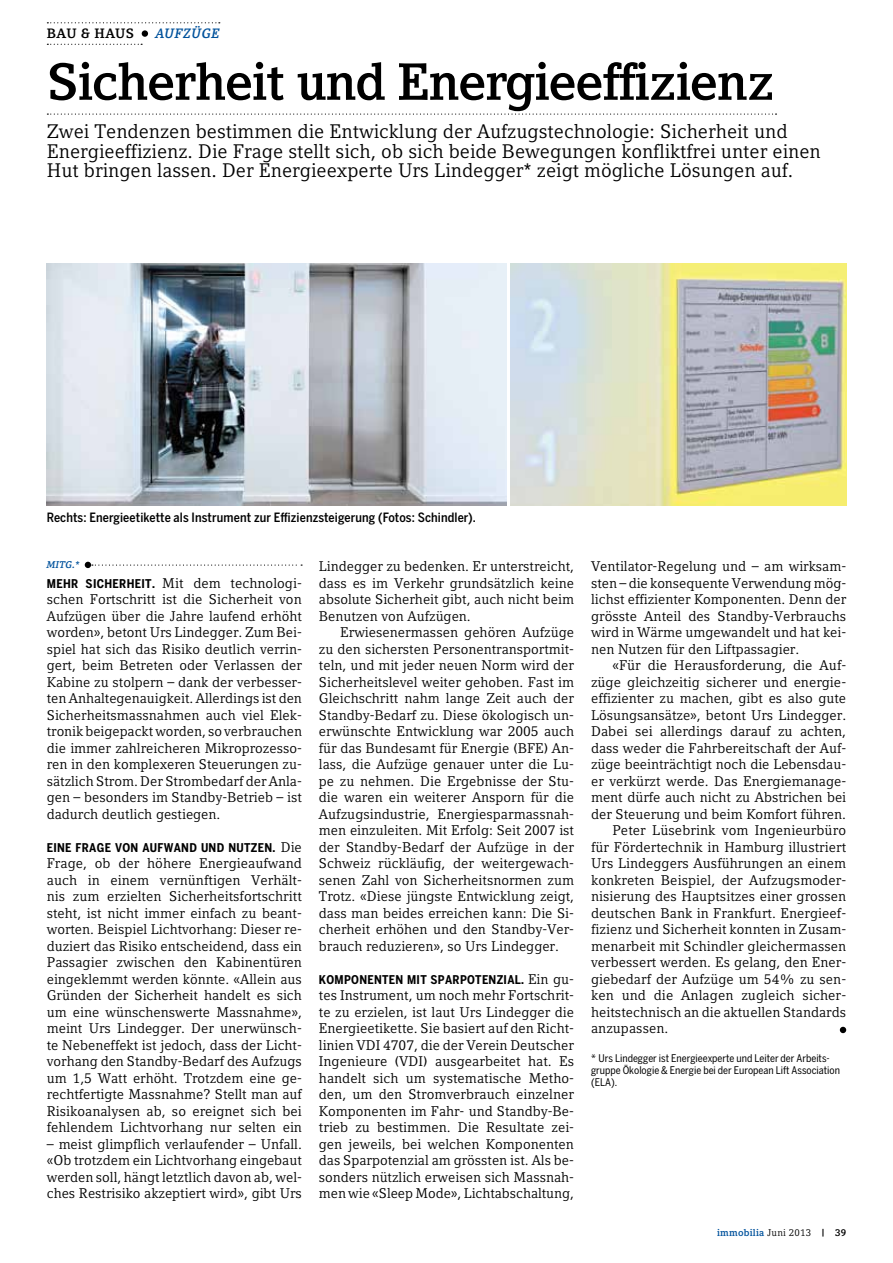
<style>
.page{position:relative;width:893px;height:1263px;background:#fff}
.page>*{position:absolute;margin:0;border:0;box-sizing:border-box;transform-origin:0 0}
.t1{font:700 51.75px "Compatil Letter LT Pro";letter-spacing:-.025em;color:#000}
.t2{font:19.5px/19.5px "Compatil Letter LT Pro";color:#000}
.t3{font:13.95px/16.5px "Compatil Letter LT Pro";color:#000;text-align:justify}
.t4{font:700 13.5px "Compatil Letter LT Pro";letter-spacing:.025em;color:#000}
.t5{font:500 12.75px "Benton Sans Cond";letter-spacing:.01em;color:#000}
.t6{font:700 12px "Benton Sans Cond";letter-spacing:.025em;color:#000}
.t7{font:10.5px/12px "Benton Sans Cond";color:#000}
.t8{font:700 9.75px "Compatil Letter LT Pro";letter-spacing:.025em;color:#00529c}
.t9{font:italic 700 9.75px "Compatil Letter LT Pro";color:#00529c}
.s1{font-style:italic;color:#00529c}
.s2{font-family:"Benton Sans Cond";font-weight:700;font-size:12px}
.s3{font-family:"Compatil Letter LT Pro";font-weight:400;font-size:13.95px}
.s4{font-weight:400;color:#000}
.s5{color:#000}
</style>
<div class="page">
<svg style="left:47px;top:22px;width:173px;height:1px"></svg>
<svg style="left:47px;top:44px;width:95px;height:1px"></svg>
<div style="left:142px;top:30px;width:6px;height:7px;background:#000;border-radius:50%"></div>
<svg style="left:85px;top:562px;width:217px;height:6px"></svg>
<svg style="left:840px;top:1027px;width:6px;height:6px"></svg>
<svg style="left:47px;top:114px;width:729px;height:1px"></svg>
<img style="left:47px;top:264px;width:459px;height:241px">
<img style="left:510px;top:264px;width:336px;height:241px">
<p class="t4" style="left:47px;top:26px;width:174px">Bau &amp; Haus <span class="s1">A UFZÜGE</span></p>
<h1 class="t1" style="left:47px;top:51px;width:730px">Sicherheit und Energieeffizienz</h1>
<p class="t2" style="left:47px;top:122px;width:775px">Zwei Tendenzen bestimmen die Entwicklung der Aufzugstechnologie: Sicherheit und<br>Energieeffizienz. Die Frage stellt sich, ob sich beide Bewegungen konfliktfrei unter einen<br>Hut bringen lassen. Der Energieexperte Urs Lindegger* zeigt mögliche Lösungen auf.</p>
<p class="t5" style="left:47px;top:509px;width:431px">Rechts: Energieetikette als Instrument zur Effizienzsteigerung (Fotos: Schindler).</p>
<p class="t9" style="left:47px;top:559px;width:34px">MITG.*</p>
<p class="t3" style="left:47px;top:575px;width:257px"><span class="s2">MEHR SICHERHEIT.</span> Mit dem technologi&shy;schen Fortschritt ist die Sicherheit von Aufzügen über die Jahre laufend erhöht worden», betont Urs Lindegger. Zum Bei&shy;spiel hat sich das Risiko deutlich verrin&shy;gert, beim Betreten oder Verlassen der Kabine zu stolpern – dank der verbesser&shy;ten Anhaltegenauigkeit. Allerdings ist den Sicherheitsmassnahmen auch viel Elek&shy;tronik beigepackt worden, so verbrauchen die immer zahlreicheren Mikroprozesso&shy;ren in den komplexeren Steuerungen zu&shy;sätzlich Strom. Der Strombedarf der Anla&shy;gen – besonders im Standby-Betrieb – ist dadurch deutlich gestiegen.</p>
<p class="t6" style="left:47px;top:840px;width:257px">EINE FRAGE VON AUFWAND UND NUTZEN. <span class="s3">Die</span></p>
<p class="t3" style="left:47px;top:855px;width:257px">Frage, ob der höhere Energieaufwand auch in einem vernünftigen Verhält&shy;nis zum erzielten Sicherheitsfortschritt steht, ist nicht immer einfach zu beant&shy;worten. Beispiel Lichtvorhang: Dieser re&shy;duziert das Risiko entscheidend, dass ein Passagier zwischen den Kabinentüren eingeklemmt werden könnte. «Allein aus Gründen der Sicherheit handelt es sich um eine wünschenswerte Massnahme», meint Urs Lindegger. Der unerwünsch&shy;te Nebeneffekt ist jedoch, dass der Licht&shy;vorhang den Standby-Bedarf des Aufzugs um 1,5 Watt erhöht. Trotzdem eine ge&shy;rechtfertigte Massnahme? Stellt man auf Risikoanalysen ab, so ereignet sich bei fehlendem Lichtvorhang nur selten ein</p>
<p class="t3" style="left:47px;top:1136px;width:257px">– meist glimpflich verlaufender – Unfall. «Ob trotzdem ein Lichtvorhang eingebaut werden soll, hängt letztlich davon ab, wel&shy;ches Restrisiko akzeptiert wird», gibt Urs</p>
<p class="t3" style="left:319px;top:558px;width:257px">Lindegger zu bedenken. Er unterstreicht, dass es im Verkehr grundsätzlich keine absolute Sicherheit gibt, auch nicht beim Benutzen von Aufzügen.</p>
<p class="t3" style="left:319px;top:624px;width:257px;text-indent:21px">Erwiesenermassen gehören Aufzüge zu den sichersten Personentransportmit&shy;teln, und mit jeder neuen Norm wird der Sicherheitslevel weiter gehoben. Fast im Gleichschritt nahm lange Zeit auch der Standby-Bedarf zu. Diese ökologisch un&shy;erwünschte Entwicklung war 2005 auch für das Bundesamt für Energie (BFE) An&shy;lass, die Aufzüge genauer unter die Lu&shy;pe zu nehmen. Die Ergebnisse der Stu&shy;die waren ein weiterer Ansporn für die Aufzugsindustrie, Energiesparmassnah&shy;men einzuleiten. Mit Erfolg: Seit 2007 ist der Standby-Bedarf der Aufzüge in der Schweiz rückläufig, der weitergewach&shy;senen Zahl von Sicherheitsnormen zum Trotz. «Diese jüngste Entwicklung zeigt, dass man beides erreichen kann: Die Si&shy;cherheit erhöhen und den Standby-Ver&shy;brauch reduzieren», so Urs Lindegger.</p>
<p class="t6" style="left:319px;top:972px;width:257px">KOMPONENTEN MIT SPARPOTENZIAL. <span class="s3">Ein gu-</span></p>
<p class="t3" style="left:319px;top:987px;width:257px">tes Instrument, um noch mehr Fortschrit&shy;te zu erzielen, ist laut Urs Lindegger die Energieetikette. Sie basiert auf den Richt&shy;linien VDI 4707, die der Verein Deutscher Ingenieure (VDI) ausgearbeitet hat. Es handelt sich um systematische Metho&shy;den, um den Stromverbrauch einzelner Komponenten im Fahr- und Standby-Be&shy;trieb zu bestimmen. Die Resultate zei&shy;gen jeweils, bei welchen Komponenten das Sparpotenzial am grössten ist. Als be&shy;sonders nützlich erweisen sich Massnah&shy;men wie «Sleep Mode», Lichtabschaltung,</p>
<p class="t3" style="left:591px;top:558px;width:257px">Ventilator-Regelung und – am wirksam&shy;sten – die konsequente Verwendung mög&shy;lichst effizienter Komponenten. Denn der grösste Anteil des Standby-Verbrauchs wird in Wärme umgewandelt und hat kei&shy;nen Nutzen für den Liftpassagier.</p>
<p class="t3" style="left:612px;top:657px;width:235px">«Für die Herausforderung, die Auf-</p>
<p class="t3" style="left:591px;top:674px;width:257px">züge gleichzeitig sicherer und energie-</p>
<p class="t3" style="left:591px;top:690px;width:257px">effizienter zu machen, gibt es also gute</p>
<p class="t3" style="left:591px;top:707px;width:257px">Lösungsansätze», betont Urs Lindegger.</p>
<p class="t3" style="left:591px;top:723px;width:257px">Dabei sei allerdings darauf zu achten,</p>
<p class="t3" style="left:591px;top:740px;width:257px">dass weder die Fahrbereitschaft der Auf-</p>
<p class="t3" style="left:591px;top:756px;width:257px">züge beeinträchtigt noch die Lebensdau-</p>
<p class="t3" style="left:591px;top:773px;width:257px">er verkürzt werde. Das Energiemanage-</p>
<p class="t3" style="left:591px;top:789px;width:257px">ment dürfe auch nicht zu Abstrichen bei</p>
<p class="t3" style="left:591px;top:806px;width:256px">der Steuerung und beim Komfort führen.</p>
<p class="t3" style="left:612px;top:822px;width:235px">Peter Lüsebrink vom Ingenieurbüro</p>
<p class="t3" style="left:591px;top:839px;width:257px">für Fördertechnik in Hamburg illustriert</p>
<p class="t3" style="left:591px;top:855px;width:257px">Urs Lindeggers Ausführungen an einem</p>
<p class="t3" style="left:591px;top:872px;width:257px">konkreten Beispiel, der Aufzugsmoder-</p>
<p class="t3" style="left:591px;top:888px;width:257px">nisierung des Hauptsitzes einer grossen</p>
<p class="t3" style="left:591px;top:905px;width:257px">deutschen Bank in Frankfurt. Energieef-</p>
<p class="t3" style="left:591px;top:921px;width:257px">fizienz und Sicherheit konnten in Zusam-</p>
<p class="t3" style="left:591px;top:938px;width:257px">menarbeit mit Schindler gleichermassen</p>
<p class="t3" style="left:591px;top:954px;width:257px">verbessert werden. Es gelang, den Ener-</p>
<p class="t3" style="left:591px;top:971px;width:257px">giebedarf der Aufzüge um 54% zu sen-</p>
<p class="t3" style="left:591px;top:987px;width:257px">ken und die Anlagen zugleich sicher-</p>
<p class="t3" style="left:591px;top:1004px;width:257px">heitstechnisch an die aktuellen Standards</p>
<p class="t3" style="left:591px;top:1020px;width:79px">anzupassen.</p>
<p class="t7" style="left:591px;top:1052px;width:250px">* Urs Lindegger ist Energieexperte und Leiter der Arbeits&shy;gruppe Ökologie &amp; Energie bei der European Lift Association (ELA).</p>
<p class="t8" style="left:717px;top:1227px;width:131px">immobilia <span class="s4">Juni 2013</span> <span class="s5">| 39</span></p>
</div>
